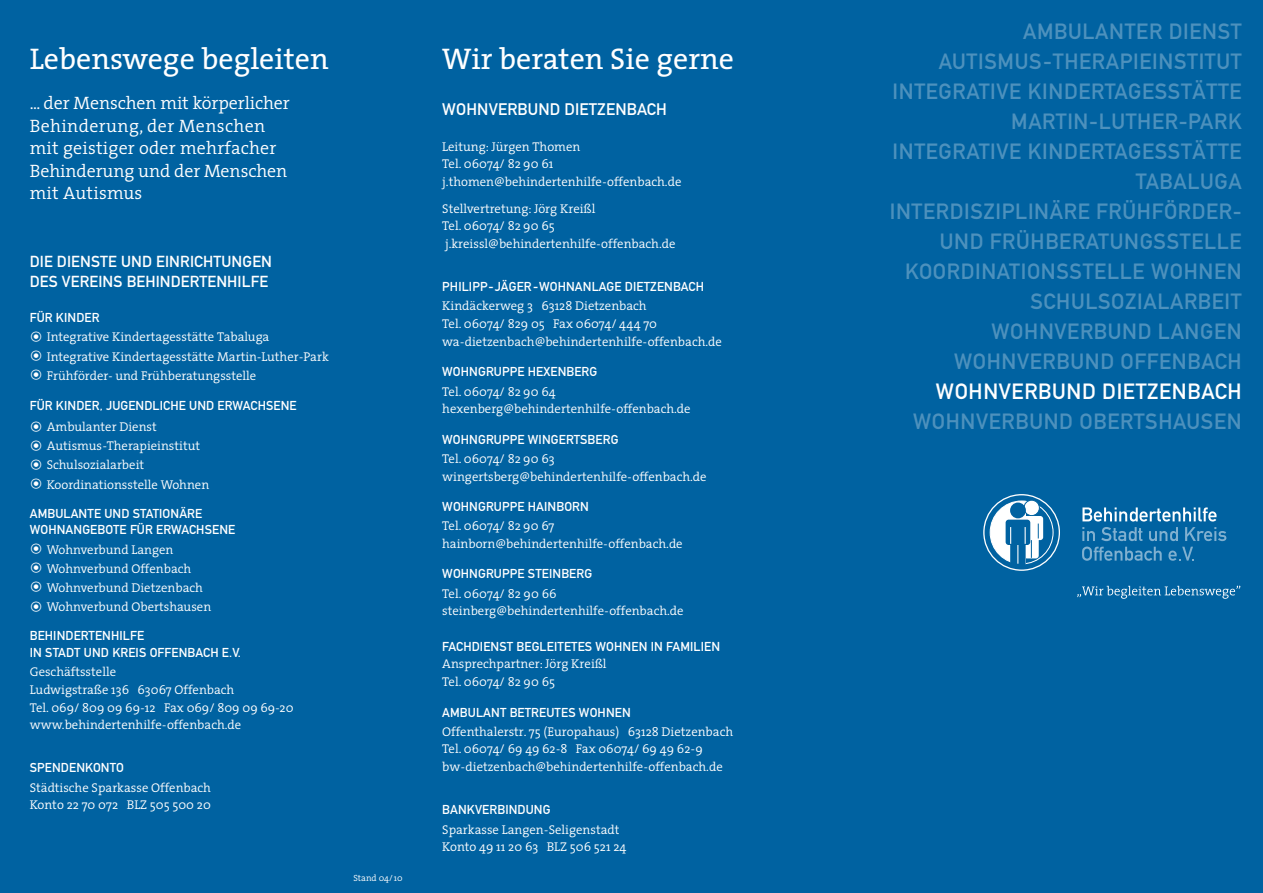
<style>
.page{position:relative;width:1263px;height:893px;background:#0062a1}
.page>*{position:absolute;margin:0;border:0;box-sizing:border-box;transform-origin:0 0}
.t1{font:30px "The Serif";color:#fff}
.t2{font:21.75px/30px "DIN Mittelschrift";letter-spacing:.03em;color:#4d91bd;text-align:right}
.t3{font:21.75px "DIN Mittelschrift";letter-spacing:.03em;color:#fff}
.t4{font:300 18px/22.5px "The Serif";letter-spacing:.005em;color:#fff}
.t5{font:16.5px "DIN Mittelschrift";color:#fff}
.t6{font:15.75px "DIN Mittelschrift";letter-spacing:.01em;color:#fff}
.t7{font:300 12.75px/17.7px "The Serif";color:#fff}
.t8{font:12.75px/16.5px "DIN Mittelschrift";letter-spacing:.01em;color:#fff}
.t9{font:300 9px "The Serif";color:#fff}
.s1{font-family:"Button Bonus Circle Positive";font-weight:400}
</style>
<div class="page">
<div style="left:990px;top:501px;width:63px;height:63px;background:#fff;border-radius:50%"></div>
<svg style="left:1026px;top:501px;width:27px;height:63px"></svg>
<div style="left:990px;top:501px;width:63px;height:63px;border:1px solid #fff;border-radius:50%"></div>
<div style="left:983px;top:494px;width:77px;height:77px;border:1px solid #fff;border-radius:50%"></div>
<div style="left:1024px;top:500px;width:15px;height:16px;background:#fff;border-radius:50%"></div>
<div style="left:1023px;top:500px;width:17px;height:16px;border:1px solid #0062a1;border-radius:50%"></div>
<div style="left:1020px;top:516px;width:23px;height:24px;background:#fff;border-radius:3px"></div>
<div style="left:1024px;top:531px;width:15px;height:27px;background:#fff;border-radius:3px"></div>
<svg style="left:1038px;top:524px;width:1px;height:14px"></svg>
<div style="left:1010px;top:503px;width:16px;height:15px;background:#0062a1;border-radius:50%"></div>
<div style="left:1005px;top:520px;width:25px;height:25px;background:#0062a1;border-radius:3px"></div>
<div style="left:1010px;top:538px;width:16px;height:28px;background:#0062a1;border-radius:3px"></div>
<svg style="left:1017px;top:545px;width:1px;height:19px"></svg>
<svg style="left:1024px;top:524px;width:8px;height:34px"></svg>
<svg style="left:1082px;top:547px;width:80px;height:14px"></svg>
<svg style="left:1168px;top:547px;width:26px;height:14px"></svg>
<svg style="left:1082px;top:507px;width:144px;height:34px"></svg>
<svg style="left:1077px;top:586px;width:164px;height:13px"></svg>
<svg style="left:1010px;top:528px;width:1px;height:15px"></svg>
<h1 class="t1" style="left:30px;top:34px;width:301px">Lebenswege begleiten</h1>
<h3 class="t4" style="left:30px;top:91px;width:262px">... der Menschen mit körperlicher<br>Behinderung, der Menschen mit geistiger oder mehrfacher<br>Behinderung und der Menschen mit Autismus</h3>
<p class="t6" style="left:30px;top:253px;width:47px">DIE DIENSTE</p>
<p class="t6" style="left:121px;top:253px;width:11px">UND</p>
<p class="t6" style="left:156px;top:253px;width:19px">EINRICHTUNGEN</p>
<p class="t6" style="left:30px;top:272px;width:10px">DES</p>
<p class="t6" style="left:62px;top:272px;width:19px">VEREINS</p>
<p class="t6" style="left:127px;top:272px;width:20px">BEHINDERTENHILFE</p>
<p class="t8" style="left:30px;top:309px;width:9px">FÜR</p>
<p class="t8" style="left:56px;top:309px;width:17px">KINDER</p>
<p class="t7" style="left:30px;top:327px;width:301px;line-height:19.2px"><span class="s1">&gt;</span> Integrative Kindertagesstätte Tabaluga<br><span class="s1">&gt;</span> Integrative Kindertagesstätte Martin-Luther-Park <span class="s1">&gt;</span> Frühförder- und Frühberatungsstelle</p>
<p class="t8" style="left:30px;top:397px;width:9px">FÜR</p>
<p class="t8" style="left:56px;top:397px;width:17px">KINDER</p>
<p class="t8" style="left:100px;top:397px;width:21px">, JUGENDLICHE</p>
<p class="t8" style="left:189px;top:397px;width:9px">UND</p>
<p class="t8" style="left:218px;top:397px;width:17px">ERWACHSENE</p>
<p class="t7" style="left:30px;top:417px;width:181px;line-height:19.2px"><span class="s1">&gt;</span> Ambulanter Dienst<br><span class="s1">&gt;</span> Autismus-Therapieinstitut <span class="s1">&gt;</span> Schulsozialarbeit<br><span class="s1">&gt;</span> Koordinationsstelle Wohnen</p>
<p class="t8" style="left:30px;top:505px;width:17px">AMBULANTE</p>
<p class="t8" style="left:104px;top:505px;width:9px">UND</p>
<p class="t8" style="left:133px;top:505px;width:8px">STATIONÄRE</p>
<p class="t8" style="left:30px;top:522px;width:20px">WOHNANGEBOTE</p>
<p class="t8" style="left:130px;top:522px;width:9px">FÜR</p>
<p class="t8" style="left:156px;top:522px;width:17px">ERWACHSENE</p>
<p class="t7" style="left:30px;top:539px;width:183px;line-height:19.2px"><span class="s1">&gt;</span> Wohnverbund Langen<br><span class="s1">&gt;</span> Wohnverbund Offenbach<br><span class="s1">&gt;</span> Wohnverbund Dietzenbach <span class="s1">&gt;</span> Wohnverbund Obertshausen</p>
<p class="t8" style="left:30px;top:628px;width:31px">BEHINDERTENHILFE<br>IN STADT</p>
<p class="t8" style="left:84px;top:644px;width:9px">UND</p>
<p class="t8" style="left:112px;top:644px;width:16px">KREIS</p>
<p class="t8" style="left:150px;top:644px;width:17px">OFFENBACH</p>
<p class="t8" style="left:222px;top:644px;width:21px">E.V.</p>
<p class="t7" style="left:30px;top:663px;width:265px">Geschäftsstelle<br>Ludwigstraße 136 63067 Offenbach<br>Tel. 069/ 809 09 69-12 Fax 069/ 809 09 69-20 www.behindertenhilfe-offenbach.de</p>
<p class="t8" style="left:30px;top:760px;width:17px">SPENDENKONTO</p>
<p class="t7" style="left:30px;top:778px;width:183px">Städtische Sparkasse Offenbach<br>Konto 22 70 072 BLZ 505 500 20</p>
<p class="t9" style="left:353px;top:870px;width:51px">Stand 04/10</p>
<h1 class="t1" style="left:442px;top:34px;width:293px">Wir beraten Sie gerne</h1>
<p class="t5" style="left:442px;top:100px;width:26px">WOHNVERBUND</p>
<p class="t5" style="left:564px;top:100px;width:53px">DIETZENBACH</p>
<p class="t7" style="left:442px;top:137px;width:241px">Leitung: Jürgen Thomen<br>Tel. 06074/ 82 90 61 j.thomen@behindertenhilfe-offenbach.de</p>
<p class="t7" style="left:442px;top:199px;width:235px">Stellvertretung: Jörg Kreißl<br>Tel. 06074/ 82 90 65 j.kreissl@behindertenhilfe-offenbach.de</p>
<p class="t8" style="left:442px;top:278px;width:15px">PHILIPP</p>
<p class="t8" style="left:488px;top:278px;width:22px">-JÄGER</p>
<p class="t8" style="left:533px;top:278px;width:26px">-WOHNANLAGE</p>
<p class="t8" style="left:625px;top:278px;width:41px">DIETZENBACH</p>
<p class="t7" style="left:442px;top:297px;width:281px">Kindäckerweg 3 63128 Dietzenbach<br>Tel. 06074/ 829 05 Fax 06074/ 444 70 wa-dietzenbach@behindertenhilfe-offenbach.de</p>
<p class="t8" style="left:442px;top:364px;width:20px">WOHNGRUPPE</p>
<p class="t8" style="left:528px;top:364px;width:32px">HEXENBERG</p>
<p class="t7" style="left:442px;top:382px;width:250px">Tel. 06074/ 82 90 64 hexenberg@behindertenhilfe-offenbach.de</p>
<p class="t8" style="left:442px;top:431px;width:20px">WOHNGRUPPE</p>
<p class="t8" style="left:528px;top:431px;width:19px">WINGERTSBERG</p>
<p class="t7" style="left:442px;top:449px;width:266px">Tel. 06074/ 82 90 63 wingertsberg@behindertenhilfe-offenbach.de</p>
<p class="t8" style="left:442px;top:498px;width:20px">WOHNGRUPPE</p>
<p class="t8" style="left:528px;top:498px;width:17px">HAINBORN</p>
<p class="t7" style="left:442px;top:517px;width:242px">Tel. 06074/ 82 90 67 hainborn@behindertenhilfe-offenbach.de</p>
<p class="t8" style="left:442px;top:566px;width:20px">WOHNGRUPPE</p>
<p class="t8" style="left:528px;top:566px;width:16px">STEINBERG</p>
<p class="t7" style="left:442px;top:584px;width:243px">Tel. 06074/ 82 90 66 steinberg@behindertenhilfe-offenbach.de</p>
<p class="t8" style="left:442px;top:638px;width:15px">FACHDIENST</p>
<p class="t8" style="left:517px;top:638px;width:16px">BEGLEITETES</p>
<p class="t8" style="left:595px;top:638px;width:20px">WOHNEN</p>
<p class="t8" style="left:651px;top:638px;width:30px">IN FAMILIEN</p>
<p class="t7" style="left:442px;top:655px;width:166px">Ansprechpartner: Jörg Kreißl<br>Tel. 06074/ 82 90 65</p>
<p class="t8" style="left:442px;top:704px;width:17px">AMBULANT</p>
<p class="t8" style="left:510px;top:704px;width:16px">BETREUTES</p>
<p class="t8" style="left:579px;top:704px;width:20px">WOHNEN</p>
<p class="t7" style="left:442px;top:722px;width:292px">Offenthalerstr. 75 (Europahaus) 63128 Dietzenbach<br>Tel. 06074/ 69 49 62-8 Fax 06074/ 69 49 62-9 bw-dietzenbach@behindertenhilfe-offenbach.de</p>
<p class="t8" style="left:442px;top:801px;width:17px">BANKVERBINDUNG</p>
<p class="t7" style="left:442px;top:820px;width:186px">Sparkasse Langen-Seligenstadt<br>Konto 49 11 20 63 BLZ 506 521 24</p>
<h2 class="t2" style="left:1023px;top:16px;width:220px">AMBULANTER DIENST</h2>
<h2 class="t2" style="left:939px;top:46px;width:304px">AUTISMUS-THERAPIEINSTITUT</h2>
<h2 class="t2" style="left:892px;top:76px;width:351px">INTEGRATIVE KINDERTAGESSTÄTTE</h2>
<h2 class="t2" style="left:1011px;top:106px;width:232px">MARTIN-LUTHER-PARK</h2>
<h2 class="t2" style="left:892px;top:136px;width:351px">INTEGRATIVE KINDERTAGESSTÄTTE</h2>
<h2 class="t2" style="left:1136px;top:166px;width:107px">TABALUGA</h2>
<h2 class="t2" style="left:890px;top:196px;width:20px">INTERDIS</h2>
<h2 class="t2" style="left:983px;top:196px;width:25px">ZIPLINÄRE</h2>
<h2 class="t2" style="left:905px;top:196px;width:338px">FRÜHFÖRDER-<br>UND FRÜHBERATUNGSSTELLE<br>KOORDINATIONSSTELLE WOHNEN<br>SCHULSOZIALARBEIT<br>WOHNVERBUND LANGEN<br>WOHNVERBUND OFFENBACH</h2>
<h2 class="t3" style="left:936px;top:378px;width:307px">WOHNVERBUND DIETZENBACH</h2>
<h2 class="t2" style="left:913px;top:406px;width:195px">WOHNVERBUND OBERTSHAUSEN</h2>
</div>
